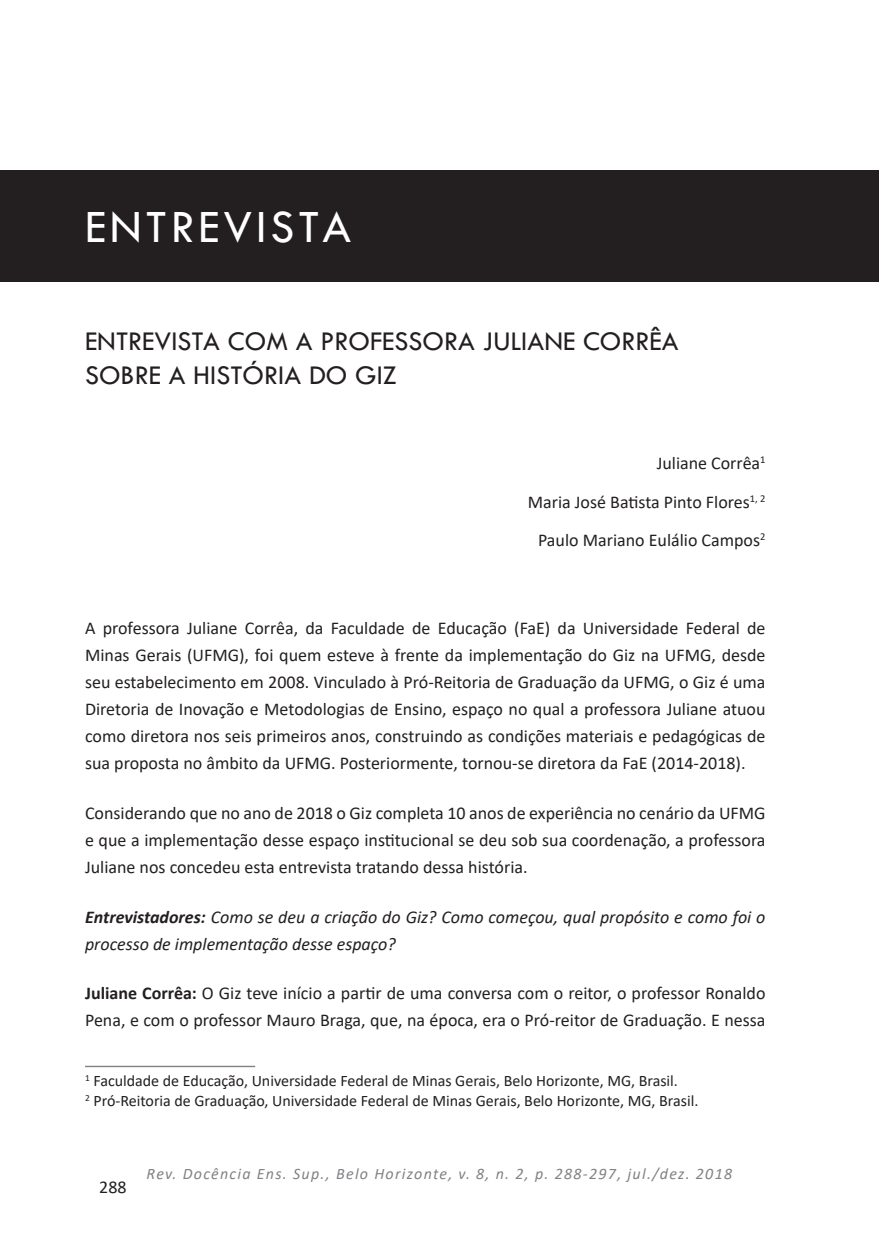
<style>
.page{position:relative;width:879px;height:1248px;background:#fff}
.page>*{position:absolute;margin:0;border:0;box-sizing:border-box;transform-origin:0 0}
.t1{font:48px "Tw Cen";letter-spacing:.08em;color:#fff}
.T_tulo{font:28px/33.6px "Tw Cen";color:#231f20}
.Corpo{font:18px/27px "Calibri";color:#231f20;text-align:justify}
.RDES{font:italic 18px/27px "Calibri";color:#231f20}
.Autores{font:18px "Calibri";color:#231f20}
.Rodap{font:16px "Calibri";color:#231f20}
.Master_-_Inferior{font:italic 16px "Calibri";letter-spacing:.08em;color:#808285}
.s1{font-weight:700}
</style>
<div class="page">
<hr style="left:85px;top:1065px;width:170px;height:2px;background:#808285">
<div style="left:0;top:170px;width:879px;height:112px;background:#231f20"></div>
<p class="t1" style="left:85px;top:198px;width:268px">ENTREVISTA</p>
<p class="T_tulo" style="left:85px;top:324px;width:595px">ENTREVISTA COM A PROFESSORA JULIANE CORRÊA<br>SOBRE A HISTÓRIA DO GIZ</p>
<p class="Autores" style="left:656px;top:451px;width:110px">Juliane Corrêa<sup>1</sup></p>
<p class="Autores" style="left:528px;top:489px;width:239px">Maria José Batista Pinto Flores<sup>1,</sup> <sup>2</sup></p>
<p class="Autores" style="left:538px;top:527px;width:229px">Paulo Mariano Eulálio Campos<sup>2</sup></p>
<p class="Corpo" style="left:85px;top:614px;width:682px">A professora Juliane Corrêa, da Faculdade de Educação (FaE) da Universidade Federal de Minas Gerais (UFMG), foi quem esteve à frente da implementação do Giz na UFMG, desde seu estabelecimento em 2008. Vinculado à Pró-Reitoria de Graduação da UFMG, o Giz é uma Diretoria de Inovação e Metodologias de Ensino, espaço no qual a professora Juliane atuou como diretora nos seis primeiros anos, construindo as condições materiais e pedagógicas de sua proposta no âmbito da UFMG. Posteriormente, tornou-se diretora da FaE (2014-2018).</p>
<p class="Corpo" style="left:85px;top:799px;width:682px">Considerando que no ano de 2018 o Giz completa 10 anos de experiência no cenário da UFMG e que a implementação desse espaço institucional se deu sob sua coordenação, a professora Juliane nos concedeu esta entrevista tratando dessa história.</p>
<p class="RDES" style="left:85px;top:902px;width:682px"><span class="s1">Entrevistadores:</span> Como se deu a criação do Giz? Como começou, qual propósito e como foi o processo de implementação desse espaço?</p>
<p class="Corpo" style="left:85px;top:979px;width:682px"><span class="s1">Juliane Corrêa:</span> O Giz teve início a partir de uma conversa com o reitor, o professor Ronaldo<br>Pena, e com o professor Mauro Braga, que, na época, era o Pró-reitor de Graduação. E nessa</p>
<p class="Rodap" style="left:85px;top:1069px;width:594px"><sup>1</sup> Faculdade de Educação, Universidade Federal de Minas Gerais, Belo Horizonte, MG, Brasil.</p>
<p class="Rodap" style="left:85px;top:1089px;width:615px"><sup>2</sup> Pró-Reitoria de Graduação, Universidade Federal de Minas Gerais, Belo Horizonte, MG, Brasil.</p>
<p class="Corpo" style="left:99px;top:1172px;width:29px">288</p>
<p class="Master_-_Inferior" style="left:147px;top:1162px;width:587px">Rev. Docência Ens. Sup., Belo Horizonte, v. 8, n. 2, p. 288-297, jul./dez. 2018</p>
</div>
